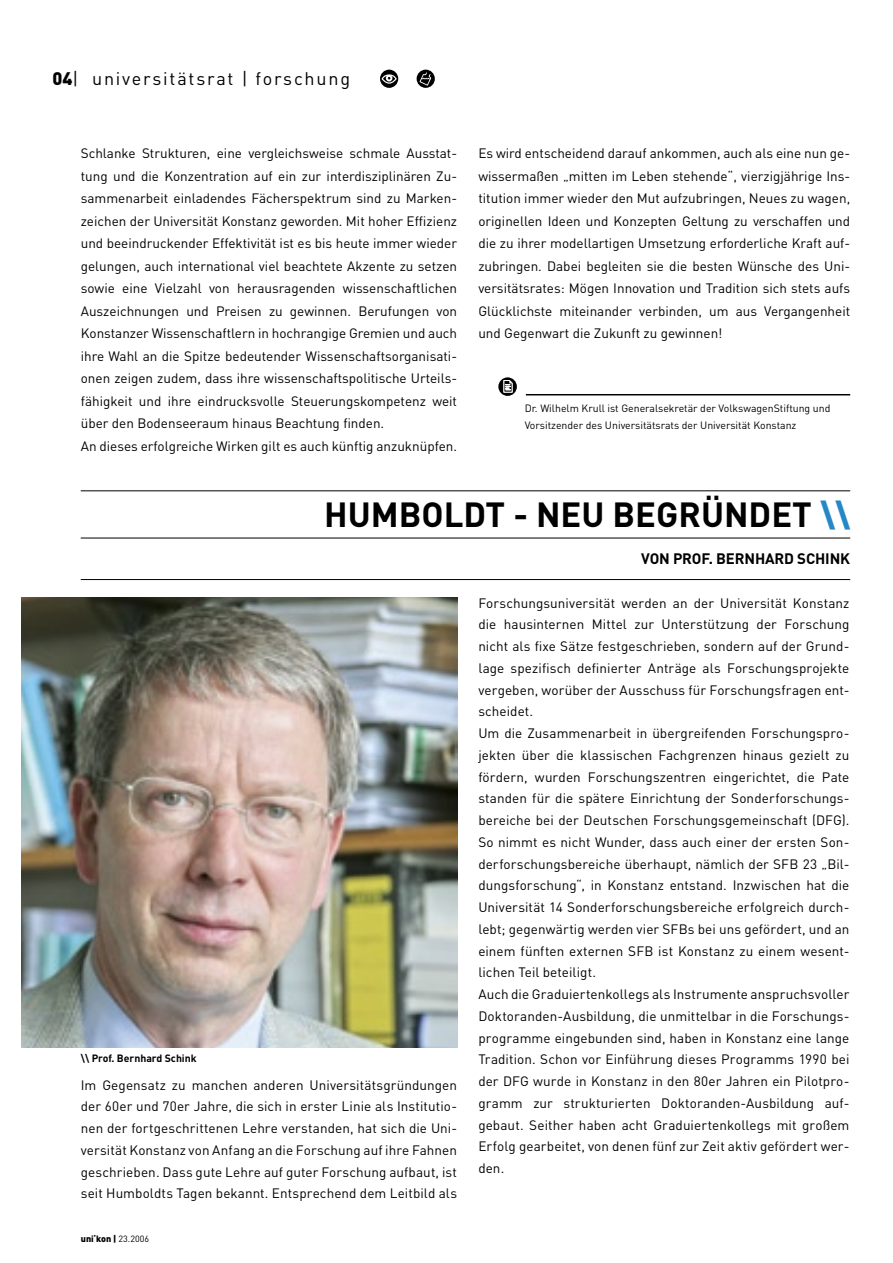
<style>
.page{position:relative;width:893px;height:1263px;background:#fff}
.page>*{position:absolute;margin:0;border:0;box-sizing:border-box;transform-origin:0 0}
.t1{font:700 34.5px "DIN";color:#000}
.t2{font:18px "DIN";letter-spacing:.1em;color:#000}
.t3{font:900 18px "DIN";color:#000}
.t4{font:700 15px "DIN";letter-spacing:-.01em;color:#000}
.t5{font:13.5px/21.8px "DIN";letter-spacing:.005em;color:#000}
.t6{font:10.5px/16.5px "DIN";color:#000}
.t7{font:700 10.5px "DIN";color:#000}
.t8{font:900 9px "DIN";color:#000}
.t9{font:900 6px "DIN";color:#000;scale:1.27 1}
.s1{font-weight:400}
.s2{font-weight:900;color:#2587c6}
</style>
<div class="page">
<div style="left:417px;top:70px;width:18px;height:18px;background:#000;border-radius:50%"></div>
<svg style="left:419px;top:72px;width:12px;height:14px"></svg>
<hr style="left:526px;top:394px;width:324px;height:1px;background:#000">
<svg style="left:498px;top:377px;width:19px;height:19px"></svg>
<svg style="left:503px;top:380px;width:10px;height:13px"></svg>
<hr style="left:81px;top:538px;width:769px;height:1px;background:#000">
<hr style="left:81px;top:490px;width:769px;height:1px;background:#000">
<hr style="left:81px;top:579px;width:769px;height:1px;background:#000">
<img style="left:21px;top:597px;width:436px;height:450px">
<svg style="left:380px;top:70px;width:18px;height:18px"></svg>
<div style="left:382px;top:74px;width:15px;height:10px;border:1px solid #fff;border-radius:50%"></div>
<svg style="left:386px;top:75px;width:6px;height:6px"></svg>
<h2 class="t3" style="left:52px;top:67px;width:27px">0 <span class="s1">|</span></h2>
<h2 class="t2" style="left:92px;top:67px;width:260px">universitätsrat | forschung</h2>
<p class="t5" style="left:81px;top:142px;width:378px;line-height:22.5px">Schlanke Strukturen, eine vergleichsweise schmale Ausstat&shy;tung und die Konzentration auf ein zur interdisziplinären Zu&shy;sammenarbeit einladendes Fächerspektrum sind zu Marken&shy;zeichen der Universität Konstanz geworden. Mit hoher Effizienz und beeindruckender Effektivität ist es bis heute immer wieder gelungen, auch international viel beachtete Akzente zu setzen sowie eine Vielzahl von herausragenden wissenschaftlichen Auszeichnungen und Preisen zu gewinnen. Berufungen von Konstanzer Wissenschaftlern in hochrangige Gremien und auch ihre Wahl an die Spitze bedeutender Wissenschaftsorganisati&shy;onen zeigen zudem, dass ihre wissenschaftspolitische Urteils&shy;fähigkeit und ihre eindrucksvolle Steuerungskompetenz weit über den Bodenseeraum hinaus Beachtung finden.<br>An dieses erfolgreiche Wirken gilt es auch künftig anzuknüpfen.</p>
<p class="t5" style="left:478px;top:142px;width:373px;line-height:22.5px;text-align:justify">Es wird entscheidend darauf ankommen, auch als eine nun ge&shy;wissermaßen „mitten im Leben stehende“, vierzigjährige Ins&shy;titution immer wieder den Mut aufzubringen, Neues zu wagen, originellen Ideen und Konzepten Geltung zu verschaffen und die zu ihrer modellartigen Umsetzung erforderliche Kraft auf&shy;zubringen. Dabei begleiten sie die besten Wünsche des Uni&shy;versitätsrates: Mögen Innovation und Tradition sich stets aufs Glücklichste miteinander verbinden, um aus Vergangenheit und Gegenwart die Zukunft zu gewinnen!</p>
<p class="t6" style="left:525px;top:400px;width:307px">Dr. Wilhelm Krull ist Generalsekretär der VolkswagenStiftung und<br>Vorsitzender des Universitätsrats der Universität Konstanz</p>
<h1 class="t1" style="left:324px;top:492px;width:528px">HUMBOLDT - NEU BEGRÜNDET <span class="s2">\\</span></h1>
<p class="t7" style="left:81px;top:1051px;width:117px">\\ Prof. Bernhard Schink</p>
<p class="t5" style="left:81px;top:1074px;width:378px;text-align:justify">Im Gegensatz zu manchen anderen Universitätsgründungen der 60er und 70er Jahre, die sich in erster Linie als Institutio&shy;nen der fortgeschrittenen Lehre verstanden, hat sich die Uni&shy;versität Konstanz von Anfang an die Forschung auf ihre Fahnen geschrieben. Dass gute Lehre auf guter Forschung aufbaut, ist seit Humboldts Tagen bekannt. Entsprechend dem Leitbild als</p>
<p class="t8" style="left:81px;top:1232px;width:70px">uni kon | <span class="s1">23.2006</span></p>
<p class="t9" style="left:94px;top:1230px;width:3px">,</p>
<p class="t4" style="left:641px;top:549px;width:210px">VON PROF. BERNHARD SCHINK</p>
<p class="t5" style="left:478px;top:592px;width:373px">Forschungsuniversität werden an der Universität Konstanz die hausinternen Mittel zur Unterstützung der Forschung nicht als fixe Sätze festgeschrieben, sondern auf der Grund&shy;lage spezifisch definierter Anträge als Forschungsprojekte vergeben, worüber der Ausschuss für Forschungsfragen ent&shy;scheidet.<br>Um die Zusammenarbeit in übergreifenden Forschungspro&shy;jekten über die klassischen Fachgrenzen hinaus gezielt zu fördern, wurden Forschungszentren eingerichtet, die Pate standen für die spätere Einrichtung der Sonderforschungs&shy;bereiche bei der Deutschen Forschungsgemeinschaft (DFG).<br>So nimmt es nicht Wunder, dass auch einer der ersten Son&shy;derforschungsbereiche überhaupt, nämlich der SFB 23 „Bil&shy;dungsforschung“, in Konstanz entstand. Inzwischen hat die Universität 14 Sonderforschungsbereiche erfolgreich durch&shy;lebt; gegenwärtig werden vier SFBs bei uns gefördert, und an einem fünften externen SFB ist Konstanz zu einem wesent&shy;lichen Teil beteiligt.<br>Auch die Graduiertenkollegs als Instrumente anspruchsvoller Doktoranden-Ausbildung, die unmittelbar in die Forschungs&shy;programme eingebunden sind, haben in Konstanz eine lange Tradition. Schon vor Einführung dieses Programms 1990 bei der DFG wurde in Konstanz in den 80er Jahren ein Pilotpro&shy;gramm zur strukturierten Doktoranden-Ausbildung auf&shy;gebaut. Seither haben acht Graduiertenkollegs mit großem Erfolg gearbeitet, von denen fünf zur Zeit aktiv gefördert wer&shy;den.</p>
</div>
